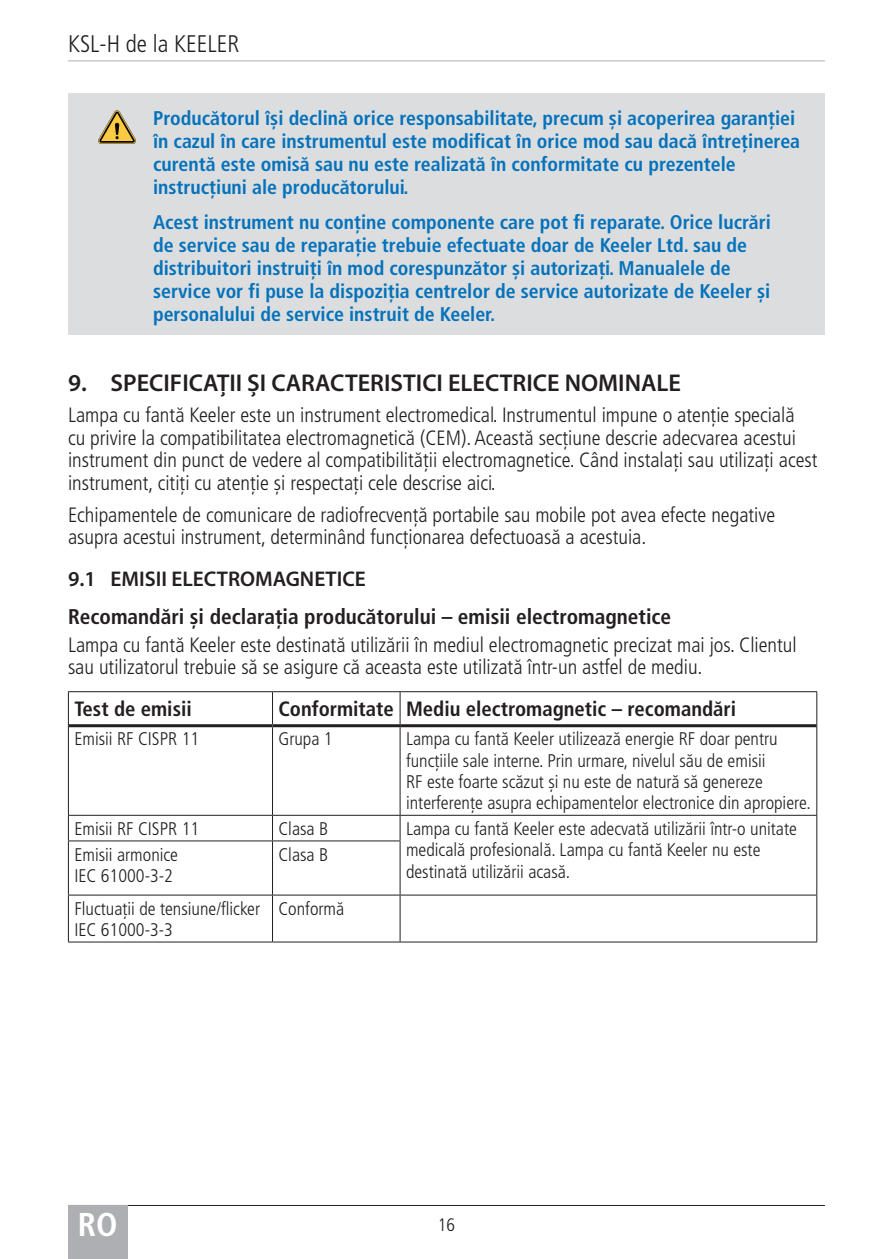
<style>
.page{position:relative;width:893px;height:1259px;background:#fff}
.page>*{position:absolute;margin:0;border:0;box-sizing:border-box;transform-origin:0 0}
.t1{font:700 condensed 33px "Frutiger LT Pro";color:#fff}
.t2{font:600 24.3px "Myriad Pro";color:#231f20}
.t3{font:300 condensed 24px "Frutiger LT Pro";color:#231f20}
.Heading_4{font:700 condensed 21.3px "Frutiger LT Pro";color:#231f20}
.t4{font:600 21.3px "Myriad Pro";color:#231f20}
.Body_text{font:300 condensed 20.7px/22.8px "Frutiger LT Pro";color:#231f20}
.Table_header{font:700 condensed 20.7px "Frutiger LT Pro";color:#231f20}
.Caution_Cont{font:700 condensed 19.8px/22.8px "Frutiger LT Pro";color:#0372bb}
.Caution{font:700 condensed 19.8px/22.8px "Frutiger LT Pro";color:#0372bb}
.Table_text_small{font:300 condensed 18.3px/21.3px "Frutiger LT Pro";color:#231f20}
.t5{font:300 condensed 18px "Frutiger LT Pro";color:#231f20}
</style>
<div class="page">
<hr style="left:68px;top:1205px;width:757px;height:1px;background:#231f20">
<div style="left:68px;top:1205px;width:60px;height:54px;background:#aeafb3"></div>
<hr style="left:68px;top:60px;width:757px;height:1px;background:#aeafb3">
<div style="left:68px;top:94px;width:757px;height:113px;background:#dcdddf"></div>
<div style="left:68px;top:189px;width:757px;height:145px;background:#dcdddf"></div>
<hr style="left:68px;top:691px;width:204px;height:1px;background:#231f20">
<hr style="left:68px;top:692px;width:1px;height:34px;background:#231f20">
<hr style="left:273px;top:691px;width:127px;height:1px;background:#231f20">
<hr style="left:272px;top:692px;width:1px;height:32px;background:#231f20">
<hr style="left:400px;top:691px;width:417px;height:1px;background:#231f20">
<hr style="left:400px;top:692px;width:1px;height:32px;background:#231f20">
<hr style="left:816px;top:692px;width:1px;height:34px;background:#231f20">
<hr style="left:68px;top:725px;width:1px;height:90px;background:#231f20">
<hr style="left:272px;top:727px;width:1px;height:88px;background:#231f20">
<hr style="left:400px;top:727px;width:1px;height:88px;background:#231f20">
<hr style="left:816px;top:725px;width:1px;height:90px;background:#231f20">
<hr style="left:68px;top:815px;width:204px;height:1px;background:#231f20">
<svg style="left:68px;top:815px;width:1px;height:25px"></svg>
<hr style="left:273px;top:815px;width:127px;height:1px;background:#231f20">
<svg style="left:272px;top:815px;width:1px;height:25px"></svg>
<hr style="left:400px;top:815px;width:417px;height:1px;background:#231f20">
<svg style="left:400px;top:815px;width:1px;height:25px"></svg>
<svg style="left:816px;top:815px;width:1px;height:26px"></svg>
<hr style="left:68px;top:840px;width:204px;height:1px;background:#231f20">
<hr style="left:68px;top:841px;width:1px;height:53px;background:#231f20">
<hr style="left:273px;top:840px;width:127px;height:1px;background:#231f20">
<hr style="left:272px;top:841px;width:1px;height:53px;background:#231f20">
<hr style="left:400px;top:841px;width:1px;height:53px;background:#231f20">
<hr style="left:816px;top:841px;width:1px;height:53px;background:#231f20">
<hr style="left:68px;top:894px;width:204px;height:1px;background:#231f20">
<hr style="left:68px;top:895px;width:1px;height:46px;background:#231f20">
<hr style="left:273px;top:894px;width:127px;height:1px;background:#231f20">
<hr style="left:272px;top:895px;width:1px;height:46px;background:#231f20">
<hr style="left:400px;top:894px;width:417px;height:1px;background:#231f20">
<hr style="left:400px;top:895px;width:1px;height:46px;background:#231f20">
<hr style="left:816px;top:895px;width:1px;height:46px;background:#231f20">
<hr style="left:68px;top:941px;width:204px;height:1px;background:#231f20">
<hr style="left:273px;top:941px;width:127px;height:1px;background:#231f20">
<hr style="left:400px;top:941px;width:417px;height:1px;background:#231f20">
<hr style="left:69px;top:724px;width:203px;height:3px;background:#231f20">
<hr style="left:273px;top:724px;width:127px;height:3px;background:#231f20">
<hr style="left:400px;top:724px;width:416px;height:3px;background:#231f20">
<svg style="left:98px;top:110px;width:38px;height:34px"></svg>
<p class="t3" style="left:68px;top:30px;width:173px">KSL-H de la KEELER</p>
<p class="Caution" style="left:153px;top:107px;width:649px">Producătorul își declină orice responsabilitate, precum și acoperirea garanției în cazul în care instrumentul este modificat în orice mod sau dacă întreținerea curentă este omisă sau nu este realizată în conformitate cu prezentele instrucțiuni ale producătorului.</p>
<p class="Caution_Cont" style="left:153px;top:211px;width:619px">Acest instrument nu conține componente care pot fi reparate. Orice lucrări de service sau de reparație trebuie efectuate doar de Keeler Ltd. sau de distribuitori instruiți în mod corespunzător și autorizați. Manualele de service vor fi puse la dispoziția centrelor de service autorizate de Keeler și personalului de service instruit de Keeler.</p>
<p class="t2" style="left:68px;top:367px;width:615px">9. SPECIFICAȚII ȘI CARACTERISTICI ELECTRICE NOMINALE</p>
<p class="Body_text" style="left:68px;top:403px;width:751px">Lampa cu fantă Keeler este un instrument electromedical. Instrumentul impune o atenție specială<br>cu privire la compatibilitatea electromagnetică (CEM). Această secțiune descrie adecvarea acestui instrument din punct de vedere al compatibilității electromagnetice. Când instalați sau utilizați acest instrument, citiți cu atenție și respectați cele descrise aici.</p>
<p class="Body_text" style="left:68px;top:503px;width:709px">Echipamentele de comunicare de radiofrecvență portabile sau mobile pot avea efecte negative asupra acestui instrument, determinând funcționarea defectuoasă a acestuia.</p>
<p class="t4" style="left:68px;top:565px;width:299px">9.1 EMISII ELECTROMAGNETICE</p>
<p class="Heading_4" style="left:68px;top:603px;width:605px">Recomandări și declarația producătorului – emisii electromagnetice</p>
<p class="Body_text" style="left:68px;top:633px;width:730px">Lampa cu fantă Keeler este destinată utilizării în mediul electromagnetic precizat mai jos. Clientul sau utilizatorul trebuie să se asigure că aceasta este utilizată într-un astfel de mediu.</p>
<p class="Table_header" style="left:74px;top:697px;width:119px">Test de emisii</p>
<p class="Table_header" style="left:278px;top:697px;width:117px">Conformitate</p>
<p class="Table_header" style="left:406px;top:697px;width:332px">Mediu electromagnetic – recomandări</p>
<p class="Table_text_small" style="left:74px;top:728px;width:126px">Emisii RF CISPR 11</p>
<p class="Table_text_small" style="left:278px;top:728px;width:56px">Grupa 1</p>
<p class="Table_text_small" style="left:406px;top:728px;width:406px">Lampa cu fantă Keeler utilizează energie RF doar pentru funcțiile sale interne. Prin urmare, nivelul său de emisii<br>RF este foarte scăzut și nu este de natură să genereze interferențe asupra echipamentelor electronice din apropiere.</p>
<p class="Table_text_small" style="left:74px;top:818px;width:126px">Emisii RF CISPR 11</p>
<p class="Table_text_small" style="left:278px;top:818px;width:51px">Clasa B</p>
<p class="Table_text_small" style="left:406px;top:818px;width:392px">Lampa cu fantă Keeler este adecvată utilizării într-o unitate medicală profesională. Lampa cu fantă Keeler nu este destinată utilizării acasă.</p>
<p class="Table_text_small" style="left:74px;top:844px;width:105px">Emisii armonice<br>IEC 61000-3-2</p>
<p class="Table_text_small" style="left:278px;top:844px;width:51px">Clasa B</p>
<p class="Table_text_small" style="left:74px;top:898px;width:187px">Fluctuații de tensiune/flicker<br>IEC 61000-3-3</p>
<p class="Table_text_small" style="left:278px;top:898px;width:67px">Conformă</p>
<h1 class="t1" style="left:78px;top:1204px;width:41px">RO</h1>
<p class="t5" style="left:438px;top:1214px;width:19px">16</p>
</div>
